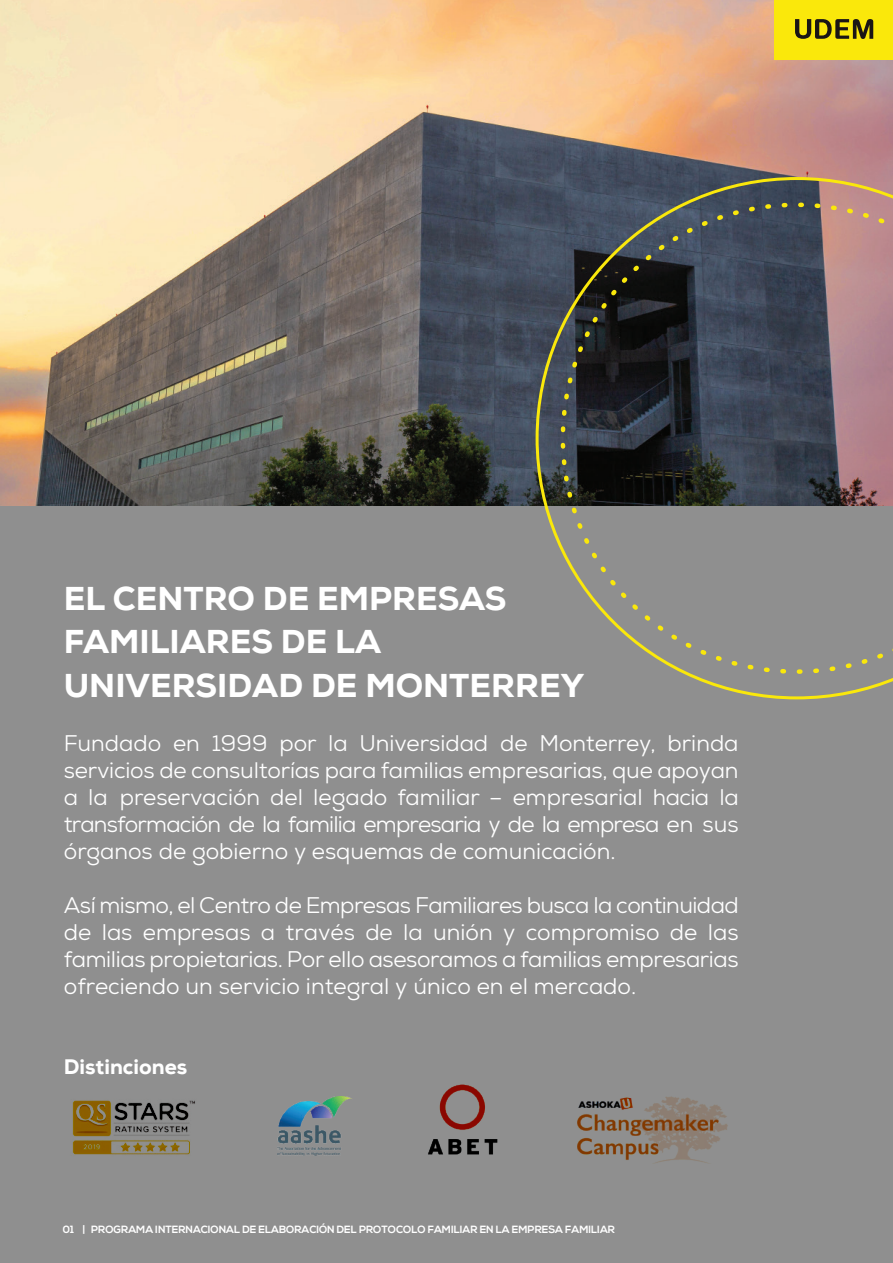
<style>
.page{position:relative;width:893px;height:1263px;background:#fff}
.page>*{position:absolute;margin:0;border:0;box-sizing:border-box;transform-origin:0 0}
.t1{font:800 33px/43.5px "Nexa";color:#fff}
.t2{font:22.5px/27px "Nexa";color:#fff;text-align:justify}
.t3{font:800 21px "Nexa";color:#fff}
.t4{font:700 10.5px "Nexa";color:#fff}
</style>
<div class="page">
<img style="left:0;top:0;width:893px;height:506px">
<div style="left:774px;top:0;width:119px;height:59px;background:#fae80b"></div>
<svg style="left:795px;top:19px;width:78px;height:20px"></svg>
<div style="left:0;top:506px;width:893px;height:757px;background:#8f8f8f"></div>
<svg style="left:536px;top:177px;width:357px;height:522px"></svg>
<svg style="left:561px;top:203px;width:332px;height:471px"></svg>
<img style="left:72px;top:1100px;width:123px;height:55px">
<img style="left:278px;top:1096px;width:74px;height:59px">
<img style="left:428px;top:1085px;width:69px;height:70px">
<img style="left:578px;top:1096px;width:150px;height:67px">
<h1 class="t1" style="left:64px;top:576px;width:522px">EL CENTRO DE EMPRESAS<br>FAMILIARES DE LA<br>UNIVERSIDAD DE MONTERREY</h1>
<p class="t2" style="left:64px;top:730px;width:676px">Fundado en 1999 por la Universidad de Monterrey, brinda servicios de consultorías para familias empresarias, que apoyan a la preservación del legado familiar – empresarial hacia la transformación de la familia empresaria y de la empresa en sus órganos de gobierno y esquemas de comunicación.</p>
<p class="t2" style="left:64px;top:892px;width:676px">Así mismo, el Centro de Empresas Familiares busca la continuidad de las empresas a través de la unión y compromiso de las familias propietarias. Por ello asesoramos a familias empresarias ofreciendo un servicio integral y único en el mercado.</p>
<p class="t3" style="left:64px;top:1053px;width:125px">Distinciones</p>
<p class="t4" style="left:63px;top:1223px;width:553px">01 | PROGRAMA INTERNACIONAL DE ELABORACIÓN DEL PROTOCOLO FAMILIAR EN LA EMPRESA FAMILIAR</p>
</div>
